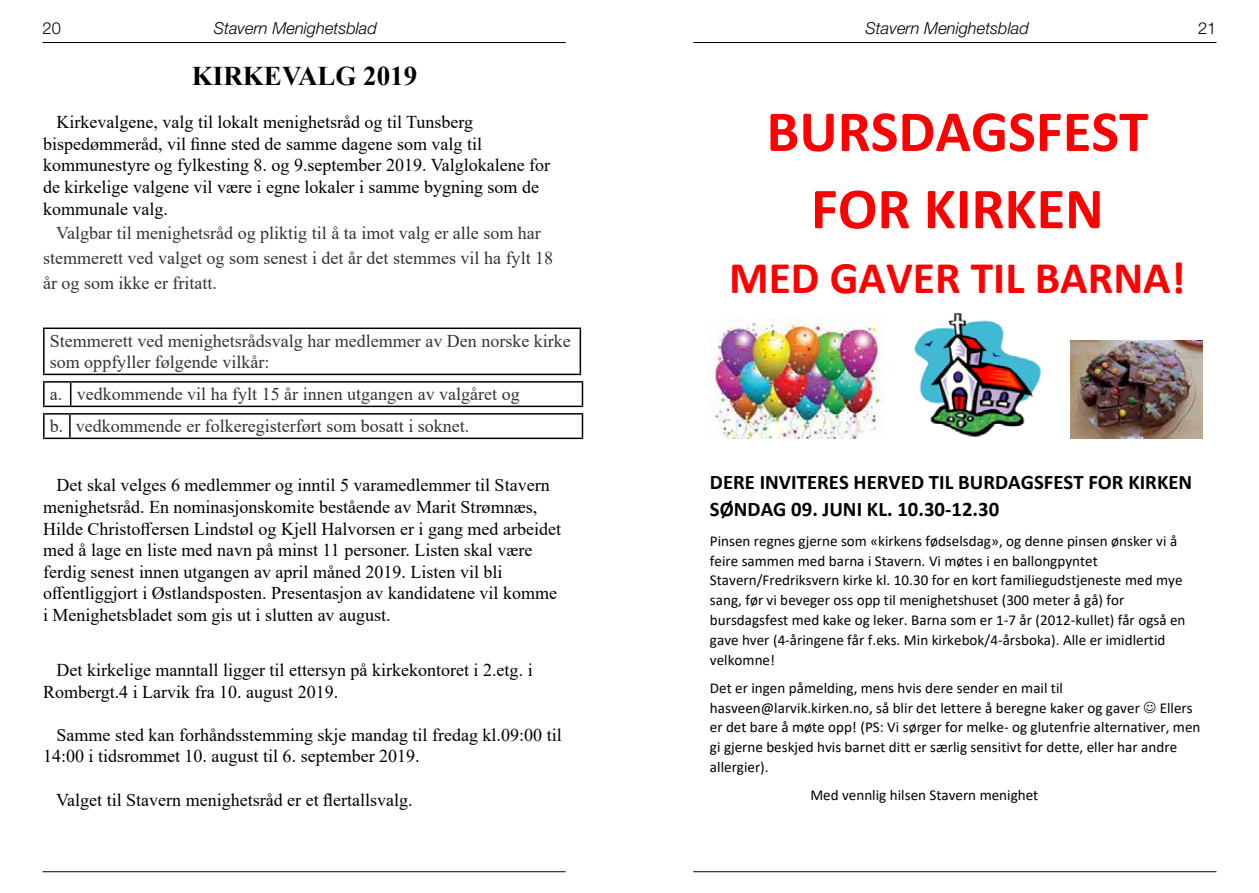
<style>
.page{position:relative;width:1259px;height:893px;background:#fff}
.page>*{position:absolute;margin:0;border:0;box-sizing:border-box;transform-origin:0 0}
.t1{font:700 58.65px/77.2px "Calibri";color:#f00;text-align:center}
.t2{font:700 45.3px "Calibri";color:#f00}
.t3{font:700 27px "Times New Roman";color:#000}
.t4{font:700 20.7px/27.3px "Calibri";color:#000}
.t5{font:18px/21.6px "Times New Roman";color:#000}
.t6{font:18px/24.8px "Times New Roman";color:#333}
.t7{font:italic 300 16.5px "Helvetica Neue LT Std";color:#000}
.t8{font:300 16.5px "Helvetica Neue LT Std";color:#000}
.t9{font:15.15px/20px "Calibri";color:#000}
</style>
<div class="page">
<hr style="left:43px;top:42px;width:523px;height:1px;background:#000">
<hr style="left:693px;top:42px;width:523px;height:1px;background:#000">
<hr style="left:43px;top:871px;width:523px;height:1px;background:#000">
<hr style="left:693px;top:871px;width:523px;height:1px;background:#000">
<hr style="left:43px;top:328px;width:538px;height:1px;background:#000">
<hr style="left:43px;top:329px;width:2px;height:45px;background:#000">
<hr style="left:579px;top:329px;width:2px;height:45px;background:#000">
<hr style="left:43px;top:374px;width:538px;height:1px;background:#000">
<hr style="left:43px;top:381px;width:28px;height:2px;background:#000">
<hr style="left:71px;top:381px;width:512px;height:2px;background:#000">
<svg style="left:582px;top:383px;width:1px;height:23px"></svg>
<svg style="left:43px;top:383px;width:28px;height:24px"></svg>
<hr style="left:71px;top:406px;width:512px;height:1px;background:#000">
<hr style="left:43px;top:413px;width:27px;height:2px;background:#000">
<hr style="left:43px;top:415px;width:2px;height:23px;background:#000">
<hr style="left:70px;top:413px;width:513px;height:2px;background:#000">
<hr style="left:69px;top:415px;width:2px;height:23px;background:#000">
<svg style="left:582px;top:415px;width:1px;height:23px"></svg>
<svg style="left:43px;top:438px;width:27px;height:1px"></svg>
<hr style="left:70px;top:438px;width:513px;height:1px;background:#000">
<img style="left:710px;top:318px;width:173px;height:121px">
<img style="left:914px;top:313px;width:127px;height:124px">
<img style="left:1070px;top:340px;width:132px;height:99px">
<p class="t8" style="left:43px;top:18px;width:20px">20</p>
<p class="t7" style="left:214px;top:18px;width:165px">Stavern Menighetsblad</p>
<p class="t7" style="left:865px;top:18px;width:165px">Stavern Menighetsblad</p>
<p class="t8" style="left:1198px;top:18px;width:20px">21</p>
<h3 class="t3" style="left:192px;top:56px;width:227px">KIRKEVALG 2019</h3>
<p class="t5" style="left:43px;top:111px;width:509px;text-indent:13px">Kirkevalgene, valg til lokalt menighetsråd og til Tunsberg bispedømmeråd, vil finne sted de samme dagene som valg til kommunestyre og fylkesting 8. og 9.september 2019. Valglokalene for de kirkelige valgene vil være i egne lokaler i samme bygning som de kommunale valg.</p>
<p class="t6" style="left:43px;top:220px;width:511px;text-indent:13px">Valgbar til menighetsråd og pliktig til å ta imot valg er alle som har stemmerett ved valget og som senest i det år det stemmes vil ha fylt 18 år og som ikke er fritatt.</p>
<h1 class="t1" style="left:766px;top:92px;width:383px">BURSDAGSFEST<br>FOR KIRKEN</h1>
<h2 class="t2" style="left:729px;top:246px;width:458px">MED GAVER TIL BARNA!</h2>
<p class="t6" style="left:50px;top:329px;width:522px;line-height:21.6px">Stemmerett ved menighetsrådsvalg har medlemmer av Den norske kirke som oppfyller følgende vilkår:</p>
<p class="t6" style="left:50px;top:378px;width:471px;line-height:32px">a. vedkommende vil ha fylt 15 år innen utgangen av valgåret og b. vedkommende er folkeregisterført som bosatt i soknet.</p>
<p class="t5" style="left:43px;top:474px;width:519px;text-indent:14px">Det skal velges 6 medlemmer og inntil 5 varamedlemmer til Stavern menighetsråd. En nominasjonskomite bestående av Marit Strømnæs, Hilde Christoffersen Lindstøl og Kjell Halvorsen er i gang med arbeidet med å lage en liste med navn på minst 11 personer. Listen skal være ferdig senest innen utgangen av april måned 2019. Listen vil bli offentliggjort i Østlandsposten. Presentasjon av kandidatene vil komme i Menighetsbladet som gis ut i slutten av august.</p>
<p class="t5" style="left:43px;top:659px;width:491px;text-indent:14px">Det kirkelige manntall ligger til ettersyn på kirkekontoret i 2.etg. i<br>Rombergt.4 i Larvik fra 10. august 2019.</p>
<p class="t5" style="left:43px;top:723px;width:520px;text-indent:14px">Samme sted kan forhåndsstemming skje mandag til fredag kl.09:00 til<br>14:00 i tidsrommet 10. august til 6. september 2019.</p>
<p class="t5" style="left:56px;top:788px;width:358px">Valget til Stavern menighetsråd er et flertallsvalg.</p>
<p class="t4" style="left:710px;top:468px;width:484px">DERE INVITERES HERVED TIL BURDAGSFEST FOR KIRKEN<br>SØNDAG 09. JUNI KL. 10.30-12.30</p>
<p class="t9" style="left:710px;top:530px;width:477px">Pinsen regnes gjerne som «kirkens fødselsdag», og denne pinsen ønsker vi å feire sammen med barna i Stavern. Vi møtes i en ballongpyntet Stavern/Fredriksvern kirke kl. 10.30 for en kort familiegudstjeneste med mye sang, før vi beveger oss opp til menighetshuset (300 meter å gå) for bursdagsfest med kake og leker. Barna som er 1-7 år (2012-kullet) får også en gave hver (4-åringene får f.eks. Min kirkebok/4-årsboka). Alle er imidlertid velkomne!</p>
<p class="t9" style="left:710px;top:677px;width:492px">Det er ingen påmelding, mens hvis dere sender en mail til hasveen@larvik.kirken.no, så blir det lettere å beregne kaker og gaver ☺ Ellers er det bare å møte opp! (PS: Vi sørger for melke- og glutenfrie alternativer, men gi gjerne beskjed hvis barnet ditt er særlig sensitivt for dette, eller har andre allergier).</p>
<p class="t9" style="left:810px;top:784px;width:229px">Med vennlig hilsen Stavern menighet</p>
</div>
